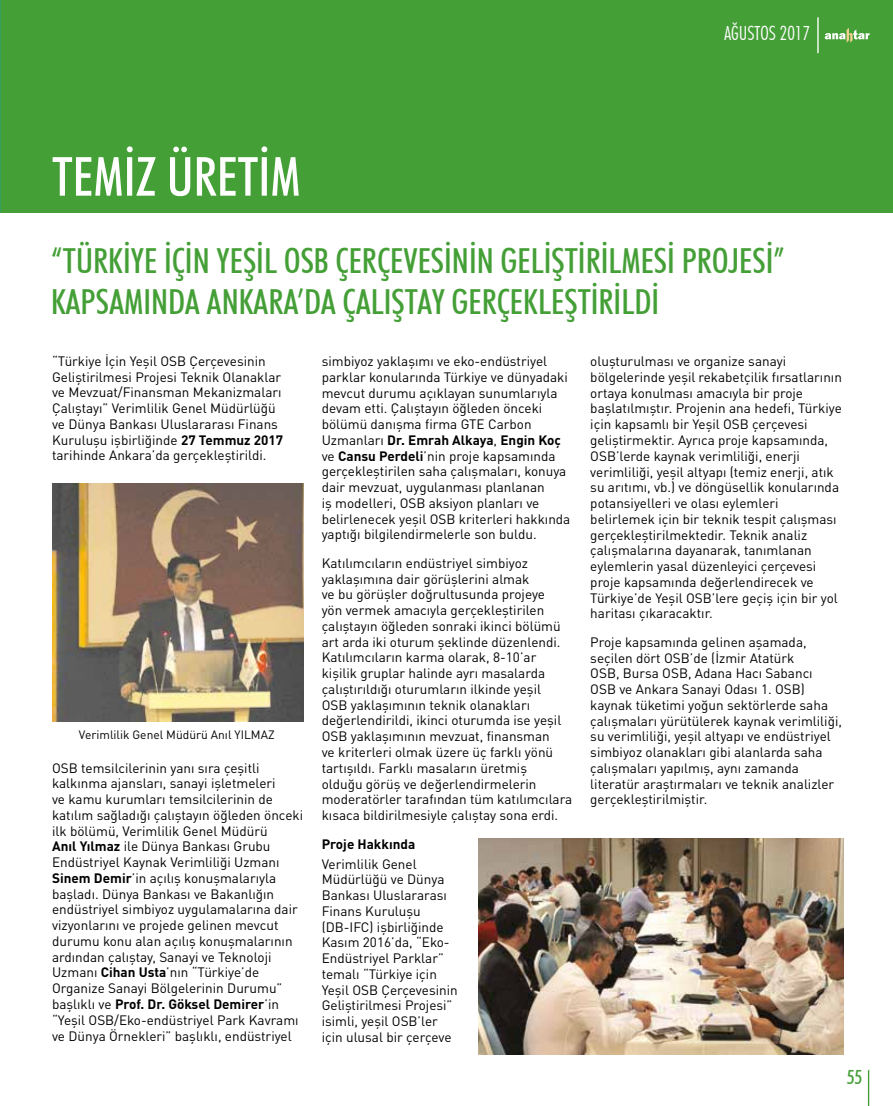
<style>
.page{position:relative;width:893px;height:1106px;background:#fff}
.page>*{position:absolute;margin:0;border:0;box-sizing:border-box;transform-origin:0 0}
.t1{font:500 condensed 54px "Futura BT";color:#fff}
.t2{font:500 condensed 34.5px/41.4px "Futura BT";color:#449f36}
.t3{font:300 condensed 19.5px "Futura BT";color:#fff}
.t4{font:500 condensed 19.5px "Futura BT";color:#449f36}
.t5{font:13.5px/15.8px "DIN Pro";color:#000}
.t6{font:700 13.5px "DIN Pro";color:#000}
.t7{font:12px "DIN Pro";color:#000}
.s1{font-weight:700}
</style>
<div class="page">
<div style="left:0;top:0;width:893px;height:213px;background:#449f36"></div>
<svg style="left:825px;top:28px;width:44px;height:15px"></svg>
<svg style="left:817px;top:17px;width:2px;height:36px"></svg>
<svg style="left:868px;top:1069px;width:1px;height:37px"></svg>
<img style="left:478px;top:838px;width:365px;height:216px">
<img style="left:52px;top:484px;width:252px;height:237px">
<h1 class="t1" style="left:52px;top:144px;width:250px">TEMİZ ÜRETİM</h1>
<h3 class="t3" style="left:724px;top:22px;width:87px">AĞUSTOS 2017</h3>
<h2 class="t2" style="left:51px;top:239px;width:735px">“TÜRKİYE İÇİN YEŞİL OSB ÇERÇEVESİNİN GELİŞTİRİLMESİ PROJESİ”<br>KAPSAMINDA ANKARA’DA ÇALIŞTAY GERÇEKLEŞTİRİLDİ</h2>
<p class="t5" style="left:52px;top:352px;width:233px">“Türkiye İçin Yeşil OSB Çerçevesinin Geliştirilmesi Projesi Teknik Olanaklar ve Mevzuat/Finansman Mekanizmaları Çalıştayı” Verimlilik Genel Müdürlüğü ve Dünya Bankası Uluslararası Finans Kuruluşu işbirliğinde <span class="s1">27 Temmuz 2017 </span>tarihinde Ankara’da gerçekleştirildi.</p>
<p class="t5" style="left:322px;top:352px;width:250px">simbiyoz yaklaşımı ve eko-endüstriyel parklar konularında Türkiye ve dünyadaki mevcut durumu açıklayan sunumlarıyla devam etti. Çalıştayın öğleden önceki bölümü danışma firma GTE Carbon Uzmanları <span class="s1">Dr. Emrah Alkaya</span>, <span class="s1">Engin Koç </span>ve <span class="s1">Cansu Perdeli</span>’nin proje kapsamında gerçekleştirilen saha çalışmaları, konuya dair mevzuat, uygulanması planlanan<br>iş modelleri, OSB aksiyon planları ve belirlenecek yeşil OSB kriterleri hakkında yaptığı bilgilendirmelerle son buldu.</p>
<p class="t5" style="left:322px;top:554px;width:252px">Katılımcıların endüstriyel simbiyoz yaklaşımına dair görüşlerini almak<br>ve bu görüşler doğrultusunda projeye<br>yön vermek amacıyla gerçekleştirilen çalıştayın öğleden sonraki ikinci bölümü art arda iki oturum şeklinde düzenlendi.<br>Katılımcıların karma olarak, 8-10’ar kişilik gruplar halinde ayrı masalarda çalıştırıldığı oturumların ilkinde yeşil<br>OSB yaklaşımının teknik olanakları değerlendirildi, ikinci oturumda ise yeşil OSB yaklaşımının mevzuat, finansman<br>ve kriterleri olmak üzere üç farklı yönü tartışıldı. Farklı masaların üretmiş<br>olduğu görüş ve değerlendirmelerin moderatörler tarafından tüm katılımcılara kısaca bildirilmesiyle çalıştay sona erdi.</p>
<p class="t6" style="left:322px;top:832px;width:95px">Proje Hakkında</p>
<p class="t5" style="left:322px;top:854px;width:137px">Verimlilik Genel<br>Müdürlüğü ve Dünya<br>Bankası Uluslararası<br>Finans Kuruluşu (DB-IFC) işbirliğinde<br>Kasım 2016’da, “Eko-<br>Endüstriyel Parklar” temalı “Türkiye için<br>Yeşil OSB Çerçevesinin<br>Geliştirilmesi Projesi” isimli, yeşil OSB’ler için ulusal bir çerçeve</p>
<p class="t5" style="left:590px;top:352px;width:253px">oluşturulması ve organize sanayi bölgelerinde yeşil rekabetçilik fırsatlarının ortaya konulması amacıyla bir proje başlatılmıştır. Projenin ana hedefi, Türkiye için kapsamlı bir Yeşil OSB çerçevesi geliştirmektir. Ayrıca proje kapsamında, OSB’lerde kaynak verimliliği, enerji verimliliği, yeşil altyapı (temiz enerji, atık su arıtımı, vb.) ve döngüsellik konularında potansiyelleri ve olası eylemleri belirlemek için bir teknik tespit çalışması gerçekleştirilmektedir. Teknik analiz çalışmalarına dayanarak, tanımlanan eylemlerin yasal düzenleyici çerçevesi proje kapsamında değerlendirecek ve Türkiye’de Yeşil OSB’lere geçiş için bir yol haritası çıkaracaktır.</p>
<p class="t5" style="left:590px;top:633px;width:253px">Proje kapsamında gelinen aşamada, seçilen dört OSB’de (İzmir Atatürk<br>OSB, Bursa OSB, Adana Hacı Sabancı<br>OSB ve Ankara Sanayi Odası 1. OSB) kaynak tüketimi yoğun sektörlerde saha çalışmaları yürütülerek kaynak verimliliği, su verimliliği, yeşil altyapı ve endüstriyel simbiyoz olanakları gibi alanlarda saha çalışmaları yapılmış, aynı zamanda literatür araştırmaları ve teknik analizler gerçekleştirilmiştir.</p>
<p class="t7" style="left:79px;top:725px;width:197px">Verimlilik Genel Müdürü Anıl YILMAZ</p>
<p class="t5" style="left:52px;top:758px;width:253px">OSB temsilcilerinin yanı sıra çeşitli kalkınma ajansları, sanayi işletmeleri<br>ve kamu kurumları temsilcilerinin de katılım sağladığı çalıştayın öğleden önceki ilk bölümü, Verimlilik Genel Müdürü<br><span class="s1">Anıl Yılmaz</span> ile Dünya Bankası Grubu Endüstriyel Kaynak Verimliliği Uzmanı <span class="s1">Sinem Demir</span>’in açılış konuşmalarıyla başladı. Dünya Bankası ve Bakanlığın endüstriyel simbiyoz uygulamalarına dair vizyonlarını ve projede gelinen mevcut durumu konu alan açılış konuşmalarının ardından çalıştay, Sanayi ve Teknoloji Uzmanı <span class="s1">Cihan Usta</span>’nın “Türkiye’de Organize Sanayi Bölgelerinin Durumu” başlıklı ve <span class="s1">Prof. Dr. Göksel Demirer</span>’in “Yeşil OSB/Eko-endüstriyel Park Kavramı ve Dünya Örnekleri” başlıklı, endüstriyel</p>
<h3 class="t4" style="left:847px;top:1065px;width:17px">55</h3>
</div>
